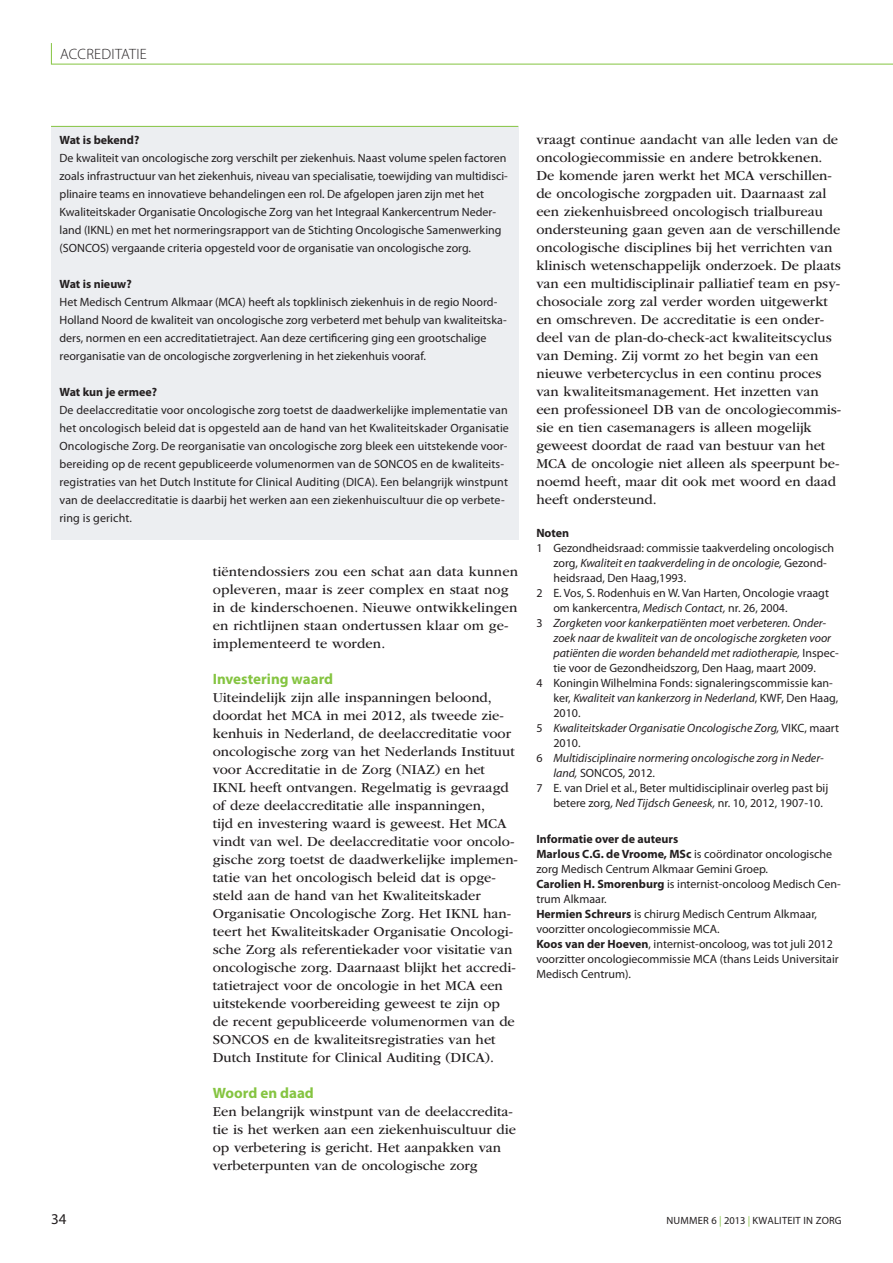
<style>
.page{position:relative;width:893px;height:1263px;background:#fff}
.page>*{position:absolute;margin:0;border:0;box-sizing:border-box;transform-origin:0 0}
.t1{font:700 15px "Myriad Pro";color:#85c441}
.t2{font:300 15px "Myriad Pro";letter-spacing:.02em;color:#231f20}
.t3{font:15px "Myriad Pro";color:#231f20}
.t4{font:14.25px/18px "ITC Garamond Std";color:#231f20}
.t5{font:12px/18px "Myriad Pro";color:#231f20}
.t6{font:italic 12px "Myriad Pro";color:#231f20}
.t7{font:700 12px "Myriad Pro";color:#231f20}
.t8{font:10.5px "Myriad Pro";letter-spacing:.02em;color:#231f20}
.s1{font-weight:700}
.s2{font-style:normal}
.s3{font-style:italic}
.s4{color:#85c441}
</style>
<div class="page">
<svg style="left:51px;top:43px;width:1px;height:21px"></svg>
<hr style="left:51px;top:64px;width:842px;height:1px;background:#85c441">
<div style="left:51px;top:127px;width:467px;height:413px;background:#eceef1"></div>
<hr style="left:51px;top:126px;width:467px;height:1px;background:#85c441">
<p class="t2" style="left:60px;top:48px;width:88px">ACCREDITATIE</p>
<p class="t5" style="left:60px;top:132px;width:450px"><span class="s1">Wat is bekend?<br></span>De kwaliteit van oncologische zorg verschilt per ziekenhuis. Naast volume spelen factoren zoals infrastructuur van het ziekenhuis, niveau van specialisatie, toewijding van multidisci&shy;plinaire teams en innovatieve behandelingen een rol. De afgelopen jaren zijn met het Kwaliteitskader Organisatie Oncologische Zorg van het Integraal Kankercentrum Neder&shy;land (IKNL) en met het normeringsrapport van de Stichting Oncologische Samenwerking (SONCOS) vergaande criteria opgesteld voor de organisatie van oncologische zorg.</p>
<p class="t5" style="left:60px;top:276px;width:449px"><span class="s1">Wat is nieuw?<br></span>Het Medisch Centrum Alkmaar (MCA) heeft als topklinisch ziekenhuis in de regio Noord-Holland Noord de kwaliteit van oncologische zorg verbeterd met behulp van kwaliteitska&shy;ders, normen en een accreditatietraject. Aan deze certificering ging een grootschalige reorganisatie van de oncologische zorgverlening in het ziekenhuis vooraf.</p>
<p class="t5" style="left:60px;top:384px;width:451px"><span class="s1">Wat kun je ermee?<br></span>De deelaccreditatie voor oncologische zorg toetst de daadwerkelijke implementatie van het oncologisch beleid dat is opgesteld aan de hand van het Kwaliteitskader Organisatie Oncologische Zorg. De reorganisatie van oncologische zorg bleek een uitstekende voor&shy;bereiding op de recent gepubliceerde volumenormen van de SONCOS en de kwaliteits&shy;registraties van het Dutch Institute for Clinical Auditing (DICA). Een belangrijk winstpunt van de deelaccreditatie is daarbij het werken aan een ziekenhuiscultuur die op verbete&shy;ring is gericht.</p>
<p class="t4" style="left:213px;top:564px;width:307px">tiëntendossiers zou een schat aan data kunnen opleveren, maar is zeer complex en staat nog in de kinderschoenen. Nieuwe ontwikkelingen en richtlijnen staan ondertussen klaar om ge&shy;implementeerd te worden.</p>
<p class="t1" style="left:213px;top:673px;width:122px">Investering waard</p>
<p class="t4" style="left:213px;top:690px;width:307px">Uiteindelijk zijn alle inspanningen beloond, doordat het MCA in mei 2012, als tweede zie&shy;kenhuis in Nederland, de deelaccreditatie voor oncologische zorg van het Nederlands Instituut voor Accreditatie in de Zorg (NIAZ) en het IKNL heeft ontvangen. Regelmatig is gevraagd of deze deelaccreditatie alle inspanningen,<br>tijd en investering waard is geweest. Het MCA vindt van wel. De deelaccreditatie voor oncolo&shy;gische zorg toetst de daadwerkelijke implemen&shy;tatie van het oncologisch beleid dat is opge&shy;steld aan de hand van het Kwaliteitskader Organisatie Oncologische Zorg. Het IKNL han&shy;teert het Kwaliteitskader Organisatie Oncologi&shy;sche Zorg als referentiekader voor visitatie van oncologische zorg. Daarnaast blijkt het accredi&shy;tatietraject voor de oncologie in het MCA een uitstekende voorbereiding geweest te zijn op de recent gepubliceerde volumenormen van de SONCOS en de kwaliteitsregistraties van het Dutch Institute for Clinical Auditing (DICA).</p>
<p class="t1" style="left:213px;top:1087px;width:103px">Woord en daad</p>
<p class="t4" style="left:213px;top:1104px;width:305px">Een belangrijk winstpunt van de deelaccredita&shy;tie is het werken aan een ziekenhuiscultuur die op verbetering is gericht. Het aanpakken van verbeterpunten van de oncologische zorg</p>
<p class="t4" style="left:536px;top:132px;width:306px">vraagt continue aandacht van alle leden van de oncologiecommissie en andere betrokkenen.<br>De komende jaren werkt het MCA verschillen&shy;de oncologische zorgpaden uit. Daarnaast zal een ziekenhuisbreed oncologisch trialbureau ondersteuning gaan geven aan de verschillende oncologische disciplines bij het verrichten van klinisch wetenschappelijk onderzoek. De plaats van een multidisciplinair palliatief team en psy&shy;chosociale zorg zal verder worden uitgewerkt en omschreven. De accreditatie is een onder&shy;deel van de plan-do-check-act kwaliteitscyclus van Deming. Zij vormt zo het begin van een nieuwe verbetercyclus in een continu proces van kwaliteitsmanagement. Het inzetten van een professioneel DB van de oncologiecommis&shy;sie en tien casemanagers is alleen mogelijk geweest doordat de raad van bestuur van het MCA de oncologie niet alleen als speerpunt be&shy;noemd heeft, maar dit ook met woord en daad heeft ondersteund.</p>
<p class="t7" style="left:536px;top:528px;width:34px">Noten</p>
<p class="t5" style="left:536px;top:540px;width:299px">1 Gezondheidsraad: commissie taakverdeling oncologisch</p>
<p class="t6" style="left:553px;top:558px;width:275px"><span class="s2">zorg,</span> Kwaliteit en taakverdeling in de oncologie, <span class="s2">Gezond-</span></p>
<p class="t5" style="left:553px;top:570px;width:134px">heidsraad, Den Haag,1993.</p>
<p class="t5" style="left:536px;top:585px;width:294px">2 E. Vos, S. Rodenhuis en W. Van Harten, Oncologie vraagt</p>
<p class="t5" style="left:553px;top:600px;width:236px">om kankercentra, <span class="s3">Medisch Contact,</span> nr. 26, 2004.</p>
<p class="t6" style="left:536px;top:618px;width:291px"><span class="s2">3</span> Zorgketen voor kankerpatiënten moet verbeteren. Onder-</p>
<p class="t6" style="left:553px;top:633px;width:279px">zoek naar de kwaliteit van de oncologische zorgketen voor</p>
<p class="t6" style="left:553px;top:648px;width:287px">patiënten die worden behandeld met radiotherapie, <span class="s2">Inspec-</span></p>
<p class="t5" style="left:553px;top:660px;width:264px">tie voor de Gezondheidszorg, Den Haag, maart 2009.</p>
<p class="t5" style="left:536px;top:675px;width:298px">4 Koningin Wilhelmina Fonds: signaleringscommissie kan-</p>
<p class="t6" style="left:553px;top:693px;width:286px"><span class="s2">ker,</span> Kwaliteit van kankerzorg in Nederland<span class="s2">, KWF, Den Haag,</span></p>
<p class="t5" style="left:553px;top:705px;width:29px">2010.</p>
<p class="t6" style="left:536px;top:723px;width:304px"><span class="s2">5</span> Kwaliteitskader Organisatie Oncologische Zorg, <span class="s2">VIKC, maart</span></p>
<p class="t5" style="left:553px;top:735px;width:29px">2010.</p>
<p class="t6" style="left:536px;top:753px;width:289px"><span class="s2">6</span> Multidisciplinaire normering oncologische zorg in Neder-</p>
<p class="t5" style="left:553px;top:765px;width:103px"><span class="s3">land,</span> SONCOS, 2012.</p>
<p class="t5" style="left:536px;top:780px;width:293px">7 E. van Driel et al., Beter multidisciplinair overleg past bij</p>
<p class="t5" style="left:553px;top:795px;width:271px">betere zorg<span class="s3">, Ned Tijdsch Geneesk,</span> nr. 10, 2012, 1907-10.</p>
<p class="t5" style="left:536px;top:833px;width:306px;line-height:15px"><span class="s1">Informatie over de auteurs<br>Marlous C.G. de Vroome, MSc</span> is coördinator oncologische zorg Medisch Centrum Alkmaar Gemini Groep.<br><span class="s1">Carolien H. Smorenburg</span> is internist-oncoloog Medisch Cen&shy;trum Alkmaar.<br><span class="s1">Hermien Schreurs</span> is chirurg Medisch Centrum Alkmaar, voorzitter oncologiecommissie MCA.<br><span class="s1">Koos van der Hoeven</span>, internist-oncoloog, was tot juli 2012 voorzitter oncologiecommissie MCA (thans Leids Universitair Medisch Centrum).</p>
<p class="t3" style="left:51px;top:1213px;width:17px">34</p>
<p class="t8" style="left:666px;top:1217px;width:177px">NUMMER 6 <span class="s4">|</span> 2013 <span class="s4">|</span> KWALITEIT IN ZORG</p>
</div>
